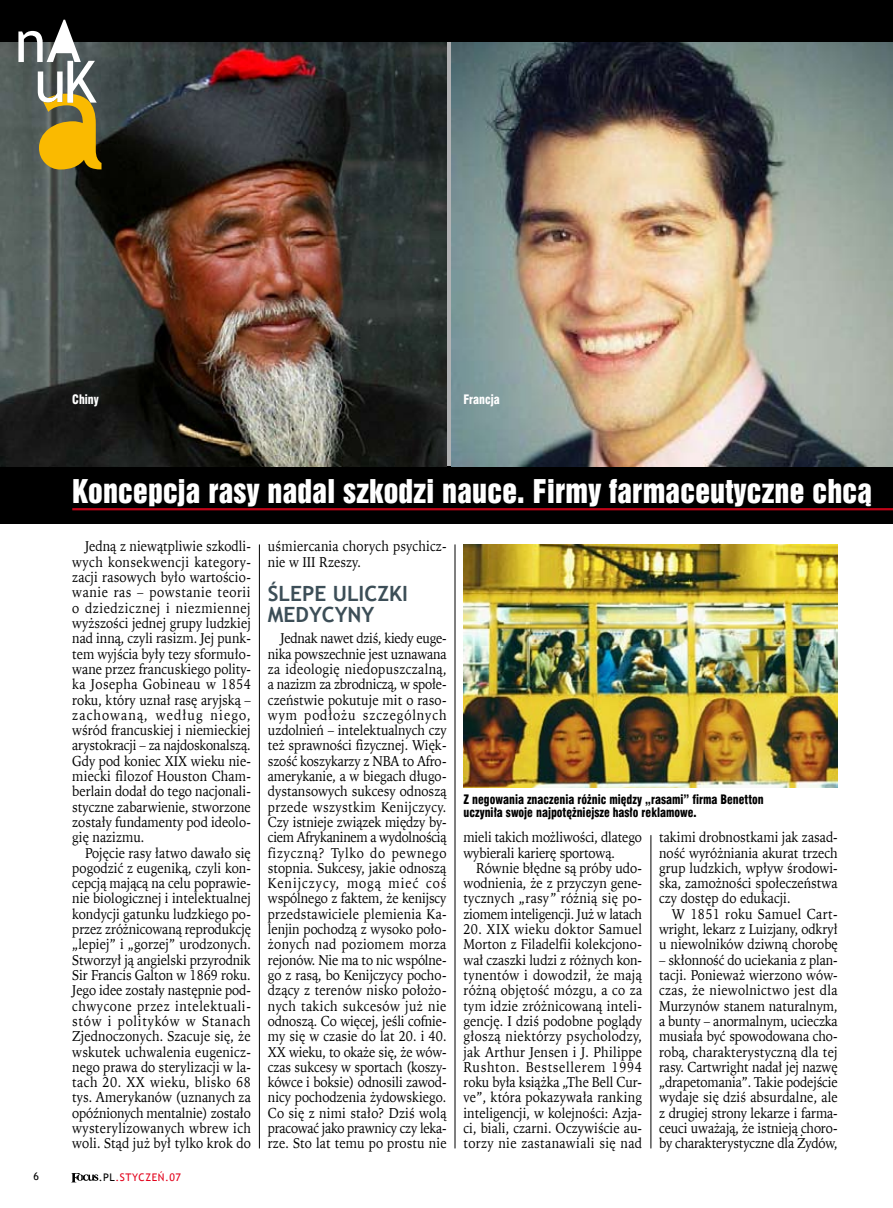
<style>
.page{position:relative;width:893px;height:1208px;background:#fff}
.page>*{position:absolute;margin:0;border:0;box-sizing:border-box;transform-origin:0 0}
.t1{font:30px "Swis 921 EU";letter-spacing:.01em;color:#fff}
.t2{font:700 21px/21px "Trebuchet MS";color:#3c4e57}
.t3{font:14.25px/15.3px "Iowan Old St EU";color:#000;text-align:justify;scale:.9 1}
.t4{font:12.75px/13.5px "Swis 721 Blk Cn EU";color:#000;scale:.9 1}
.t5{font:12.75px "Swis 721 Blk Cn EU";color:#fff;scale:.9 1}
.t6{font:10.5px "Trebuchet MS";letter-spacing:.05em;color:#e2001a}
.s1{color:#000}
</style>
<div class="page">
<div style="left:0;top:0;width:893px;height:523px;background:#000"></div>
<img style="left:452px;top:43px;width:441px;height:423px">
<img style="left:0;top:43px;width:446px;height:423px">
<hr style="left:72px;top:508px;width:821px;height:2px;background:#c00418">
<svg style="left:18px;top:20px;width:84px;height:149px;background:#887d51"></svg>
<svg style="left:71px;top:1173px;width:27px;height:9px"></svg>
<img style="left:464px;top:544px;width:374px;height:243px">
<hr style="left:259px;top:544px;width:1px;height:604px;background:#000">
<hr style="left:455px;top:544px;width:1px;height:604px;background:#000">
<hr style="left:651px;top:835px;width:1px;height:313px;background:#000">
<p class="t5" style="left:72px;top:391px;width:31px">Chiny</p>
<p class="t5" style="left:463px;top:391px;width:42px">Francja</p>
<h1 class="t1" style="left:72px;top:471px;width:801px">Koncepcja rasy nadal szkodzi nauce. Firmy farmaceutyczne chcą</h1>
<p class="t3" style="left:72px;top:539px;width:200px;text-indent:13px">Jedną z niewątpliwie szkodli&shy;wych konsekwencji kategory&shy;zacji rasowych było wartościo&shy;wanie ras – powstanie teorii o dziedzicznej i niezmiennej wyższości jednej grupy ludzkiej nad inną, czyli rasizm. Jej punk&shy;tem wyjścia były tezy sformuło&shy;wane przez francuskiego polity&shy;ka Josepha Gobineau w 1854 roku, który uznał rasę aryjską – zachowaną, według niego, wśród francuskiej i niemieckiej arystokracji – za najdoskonalszą.<br>Gdy pod koniec XIX wieku nie&shy;miecki filozof Houston Cham&shy;berlain dodał do tego nacjonali&shy;styczne zabarwienie, stworzone zostały fundamenty pod ideolo&shy;gię nazizmu.</p>
<p class="t3" style="left:72px;top:845px;width:200px;text-indent:13px">Pojęcie rasy łatwo dawało się pogodzić z eugeniką, czyli kon&shy;cepcją mającą na celu poprawie&shy;nie biologicznej i intelektualnej kondycji gatunku ludzkiego po&shy;przez zróżnicowaną reprodukcję „lepiej” i „gorzej” urodzonych.<br>Stworzył ją angielski przyrodnik Sir Francis Galton w 1869 roku.<br>Jego idee zostały następnie pod&shy;chwycone przez intelektuali&shy;stów i polityków w Stanach Zjednoczonych. Szacuje się, że wskutek uchwalenia eugenicz&shy;nego prawa do sterylizacji w la&shy;tach 20. XX wieku, blisko 68 tys. Amerykanów (uznanych za opóźnionych mentalnie) zostało wysterylizowanych wbrew ich woli. Stąd już był tylko krok do</p>
<p class="t3" style="left:268px;top:539px;width:200px">uśmiercania chorych psychicz&shy;nie w III Rzeszy.</p>
<h2 class="t2" style="left:268px;top:582px;width:141px">ŚLEPE ULICZKI<br>MEDYCYNY</h2>
<p class="t3" style="left:268px;top:631px;width:200px;text-indent:13px">Jednak nawet dziś, kiedy euge&shy;nika powszechnie jest uznawana za ideologię niedopuszczalną, a nazizm za zbrodniczą, w społe&shy;czeństwie pokutuje mit o raso&shy;wym podłożu szczególnych uzdolnień – intelektualnych czy też sprawności fizycznej. Więk&shy;szość koszykarzy z NBA to Afro&shy;amerykanie, a w biegach długo&shy;dystansowych sukcesy odnoszą przede wszystkim Kenijczycy.<br>Czy istnieje związek między by&shy;ciem Afrykaninem a wydolnością fizyczną? Tylko do pewnego stopnia. Sukcesy, jakie odnoszą Kenijczycy, mogą mieć coś wspólnego z faktem, że kenijscy przedstawiciele plemienia Ka&shy;lenjin pochodzą z wysoko poło&shy;żonych nad poziomem morza rejonów. Nie ma to nic wspólne&shy;go z rasą, bo Kenijczycy pocho&shy;dzący z terenów nisko położo&shy;nych takich sukcesów już nie odnoszą. Co więcej, jeśli cofnie&shy;my się w czasie do lat 20. i 40.<br>XX wieku, to okaże się, że wów&shy;czas sukcesy w sportach (koszy&shy;kówce i boksie) odnosili zawod&shy;nicy pochodzenia żydowskiego.<br>Co się z nimi stało? Dziś wolą pracować jako prawnicy czy leka&shy;rze. Sto lat temu po prostu nie</p>
<p class="t4" style="left:463px;top:793px;width:335px">Z negowania znaczenia różnic między „rasami” firma Benetton uczyniła swoje najpotężniejsze hasło reklamowe.</p>
<p class="t3" style="left:463px;top:830px;width:200px">mieli takich możliwości, dlatego wybierali karierę sportową.</p>
<p class="t3" style="left:463px;top:860px;width:200px;text-indent:13px">Równie błędne są próby udo&shy;wodnienia, że z przyczyn gene&shy;tycznych „rasy” różnią się po&shy;ziomem inteligencji. Już w latach</p>
<p class="t3" style="left:463px;top:921px;width:200px">20. XIX wieku doktor Samuel Morton z Filadelfii kolekcjono&shy;wał czaszki ludzi z różnych kon&shy;tynentów i dowodził, że mają różną objętość mózgu, a co za tym idzie zróżnicowaną inteli&shy;gencję. I dziś podobne poglądy głoszą niektórzy psycholodzy, jak Arthur Jensen i J. Philippe Rushton. Bestsellerem 1994 roku była książka „The Bell Cur&shy;ve”, która pokazywała ranking inteligencji, w kolejności: Azja&shy;ci, biali, czarni. Oczywiście au&shy;torzy nie zastanawiali się nad</p>
<p class="t3" style="left:659px;top:830px;width:200px">takimi drobnostkami jak zasad&shy;ność wyróżniania akurat trzech grup ludzkich, wpływ środowi&shy;ska, zamożności społeczeństwa czy dostęp do edukacji.</p>
<p class="t3" style="left:659px;top:906px;width:200px;text-indent:13px">W 1851 roku Samuel Cart&shy;wright, lekarz z Luizjany, odkrył u niewolników dziwną chorobę</p>
<p class="t3" style="left:659px;top:952px;width:200px">– skłonność do uciekania z plan&shy;tacji. Ponieważ wierzono wów&shy;czas, że niewolnictwo jest dla Murzynów stanem naturalnym, a bunty – anormalnym, ucieczka musiała być spowodowana cho&shy;robą, charakterystyczną dla tej rasy. Cartwright nadał jej nazwę „drapetomania”. Takie podejście wydaje się dziś absurdalne, ale z drugiej strony lekarze i farma&shy;ceuci uważają, że istnieją choro&shy;by charakterystyczne dla Żydów,</p>
<p class="t6" style="left:99px;top:1170px;width:84px"><span class="s1">.PL</span>.STYCZEŃ.07</p>
</div>
